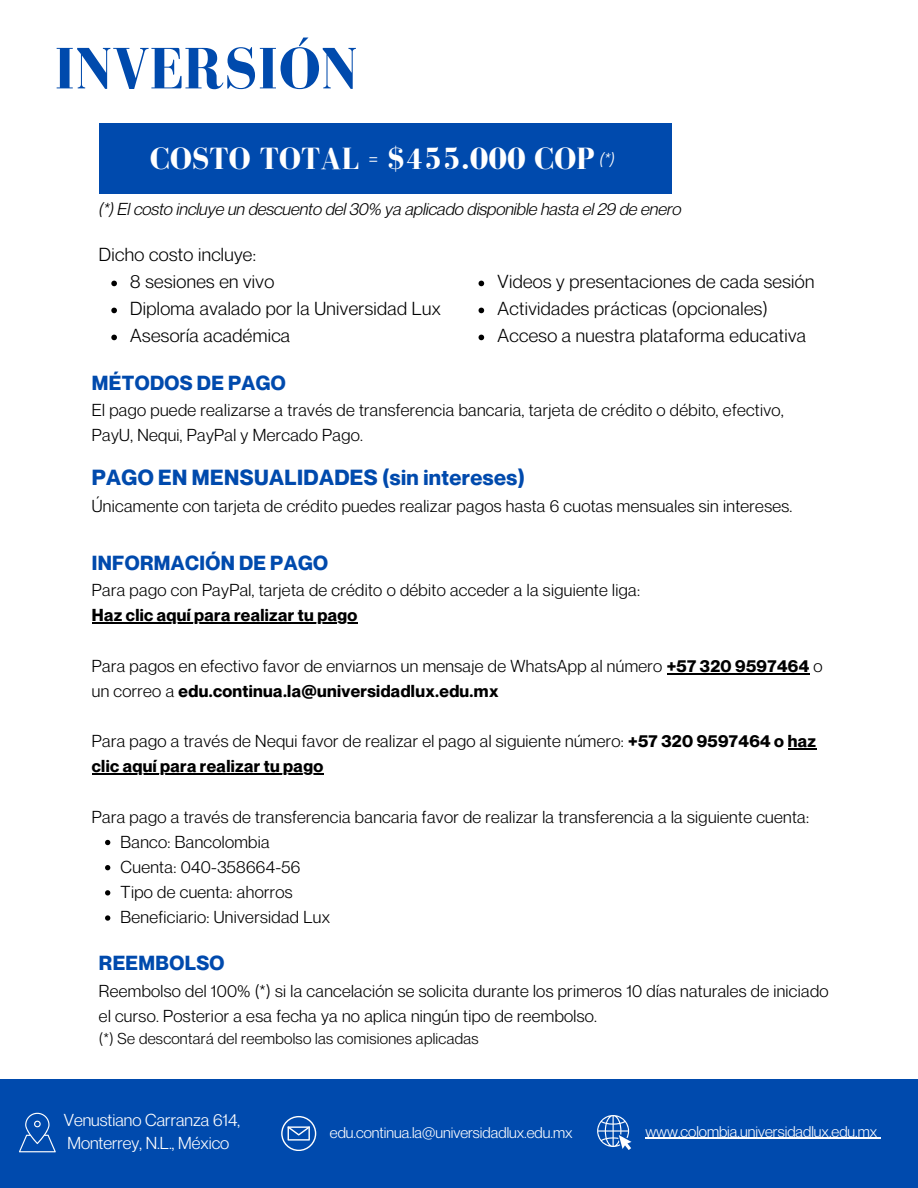
<style>
.page{position:relative;width:918px;height:1188px;background:#fff}
.page>*{position:absolute;margin:0;border:0;box-sizing:border-box;transform-origin:0 0}
.t1{font:700 60px "Bodoni FLF";color:#004aad}
.t2{font:700 31.65px "Bodoni FLF";color:#fff}
.t3{font:700 21.45px "Neue Montreal";letter-spacing:.02em;color:#004aad}
.t4{font:700 19.95px "Neue Montreal";letter-spacing:.02em;color:#004aad}
.t5{font:18.45px "Neue Montreal";letter-spacing:.02em;color:#000}
.t6{font:16.95px/25.2px "Neue Montreal";letter-spacing:.02em;color:#000}
.t7{font:700 16.95px "Neue Montreal";letter-spacing:.02em;color:#000}
.t8{font:italic 16.95px "Neue Montreal";color:#000}
.t9{font:16.95px/23.7px "Neue Montreal";color:#fff}
.t10{font:italic 16.95px "Neue Montreal";color:#fff}
.t11{font:15.45px "Neue Montreal";letter-spacing:.02em;color:#000}
.t12{font:15.15px "Neue Montreal";color:#fff}
.s1{font-weight:700}
.s2{font-weight:400}
</style>
<div class="page">
<div style="left:0;top:1079px;width:918px;height:109px;background:#004aad"></div>
<svg style="left:19px;top:1113px;width:37px;height:39px"></svg>
<svg style="left:281px;top:1116px;width:35px;height:35px"></svg>
<svg style="left:597px;top:1115px;width:35px;height:35px"></svg>
<hr style="left:645px;top:1138px;width:232px;height:1px;background:#fff">
<div style="left:99px;top:123px;width:572px;height:71px;background:#004aad"></div>
<hr style="left:92px;top:623px;width:266px;height:1px;background:#000">
<hr style="left:667px;top:673px;width:143px;height:1px;background:#000">
<hr style="left:788px;top:748px;width:28px;height:2px;background:#000">
<hr style="left:92px;top:774px;width:232px;height:1px;background:#000">
<svg style="left:105px;top:840px;width:5px;height:5px"></svg>
<svg style="left:105px;top:865px;width:5px;height:5px"></svg>
<svg style="left:105px;top:890px;width:5px;height:6px"></svg>
<svg style="left:105px;top:915px;width:5px;height:6px"></svg>
<svg style="left:111px;top:281px;width:6px;height:5px"></svg>
<svg style="left:111px;top:308px;width:6px;height:5px"></svg>
<svg style="left:111px;top:335px;width:6px;height:5px"></svg>
<svg style="left:479px;top:281px;width:5px;height:5px"></svg>
<svg style="left:479px;top:308px;width:5px;height:5px"></svg>
<svg style="left:479px;top:335px;width:5px;height:5px"></svg>
<p class="t1" style="left:54px;top:36px;width:305px">INVERSIÓN</p>
<h3 class="t2" style="left:150px;top:141px;width:446px">COSTO TOTAL = $455.000 COP</h3>
<h3 class="t10" style="left:600px;top:149px;width:17px">(*)</h3>
<p class="t8" style="left:99px;top:199px;width:584px">(*) El costo incluye un descuento del 30% ya aplicado disponible hasta el 29 de enero</p>
<h3 class="t5" style="left:99px;top:244px;width:159px">Dicho costo incluye:</h3>
<h3 class="t5" style="left:130px;top:271px;width:145px">8 sesiones en vivo</h3>
<h3 class="t5" style="left:130px;top:298px;width:312px">Diploma avalado por la Universidad Lux</h3>
<h3 class="t5" style="left:130px;top:325px;width:161px">Asesoría académica</h3>
<h3 class="t5" style="left:498px;top:271px;width:318px">Videos y presentaciones de cada sesión</h3>
<p class="t5" style="left:498px;top:298px;width:272px">Actividades prácticas (opcionales)</p>
<p class="t5" style="left:498px;top:325px;width:310px">Acceso a nuestra plataforma educativa</p>
<p class="t4" style="left:92px;top:370px;width:196px">MÉTODOS DE PAGO</p>
<p class="t6" style="left:92px;top:397px;width:693px">El pago puede realizarse a través de transferencia bancaria, tarjeta de crédito o débito, efectivo,<br>PayU, Nequi, PayPal y Mercado Pago.</p>
<p class="t3" style="left:92px;top:464px;width:435px">PAGO EN MENSUALIDADES (sin intereses)</p>
<p class="t6" style="left:92px;top:493px;width:702px">Únicamente con tarjeta de crédito puedes realizar pagos hasta 6 cuotas mensuales sin intereses.</p>
<p class="t4" style="left:92px;top:550px;width:238px">INFORMACIÓN DE PAGO</p>
<p class="t6" style="left:92px;top:577px;width:550px">Para pago con PayPal, tarjeta de crédito o débito acceder a la siguiente liga:</p>
<p class="t7" style="left:92px;top:605px;width:267px">Haz clic aquí para realizar tu pago</p>
<p class="t6" style="left:92px;top:653px;width:732px">Para pagos en efectivo favor de enviarnos un mensaje de WhatsApp al número <span class="s1">+57 320 9597464</span> o</p>
<p class="t7" style="left:92px;top:680px;width:408px"><span class="s2">un correo a</span> edu.continua.la@universidadlux.edu.mx</p>
<p class="t6" style="left:92px;top:728px;width:726px">Para pago a través de Nequi favor de realizar el pago al siguiente número: <span class="s1">+57 320 9597464 o haz</span></p>
<p class="t7" style="left:92px;top:756px;width:233px">clic aquí para realizar tu pago</p>
<p class="t6" style="left:121px;top:804px;width:690px;text-indent:-29px">Para pago a través de transferencia bancaria favor de realizar la transferencia a la siguiente cuenta:<br>Banco: Bancolombia<br>Cuenta: 040-358664-56</p>
<p class="t6" style="left:121px;top:879px;width:174px">Tipo de cuenta: ahorros</p>
<h3 class="t6" style="left:121px;top:904px;width:211px">Beneficiario: Universidad Lux</h3>
<h3 class="t4" style="left:99px;top:951px;width:127px">REEMBOLSO</h3>
<h3 class="t6" style="left:99px;top:978px;width:731px;line-height:24.8px">Reembolso del 100% (*) si la cancelación se solicita durante los primeros 10 días naturales de iniciado el curso. Posterior a esa fecha ya no aplica ningún tipo de reembolso.</h3>
<h3 class="t11" style="left:99px;top:1029px;width:381px">(*) Se descontará del reembolso las comisiones aplicadas</h3>
<h3 class="t9" style="left:64px;top:1108px;width:178px">Venustiano Carranza 614,<br>Monterrey, N.L., México</h3>
<h1 class="t12" style="left:330px;top:1123px;width:244px">edu.continua.la@universidadlux.edu.mx</h1>
<h2 class="t12" style="left:645px;top:1122px;width:233px">www.colombia.universidadlux.edu.mx</h2>
</div>
